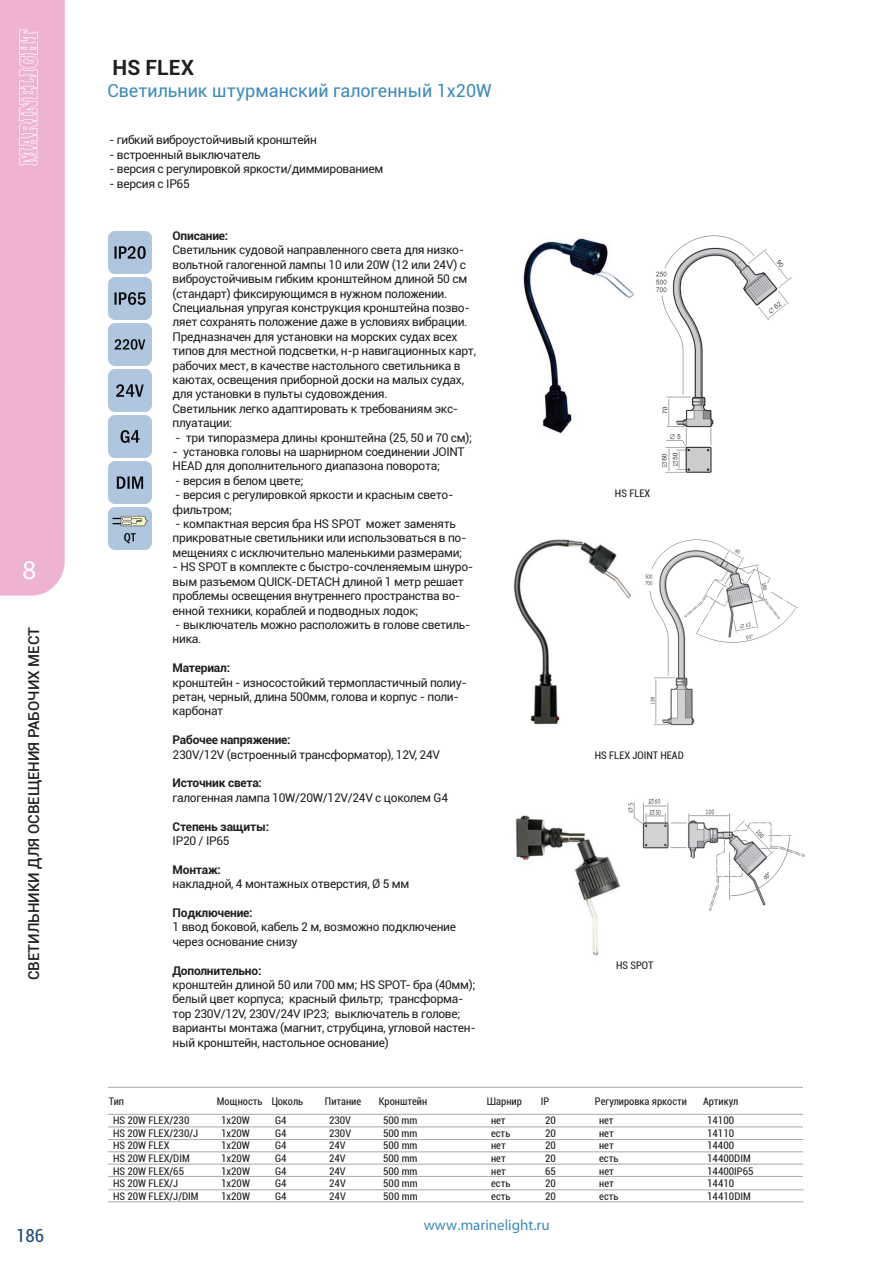
<style>
.page{position:relative;width:893px;height:1263px;background:#fff}
.page>*{position:absolute;margin:0;border:0;box-sizing:border-box;transform-origin:0 0}
.t1{font:27px "Myriad Pro";color:#fff}
.t2{font:700 21px "Roboto";color:#231f20}
.t3{font:18px "Roboto";color:#3f8bb8}
.t4{font:condensed 18px "Roboto";color:#204c77}
.t5{font:500 15px "Roboto";color:#231f20}
.t6{font:15px "Myriad Pro";color:#3f8bb8}
.t7{font:12px/14.4px "Roboto";letter-spacing:-.025em;color:#231f20}
.t8{font:700 12px "Roboto";letter-spacing:-.02em;color:#231f20}
.t9{font:condensed 10.5px "Roboto";color:#231f20}
</style>
<div class="page">
<div style="left:0;top:0;width:65px;height:596px;background:#eeb3d1"></div>
<hr style="left:108px;top:1114px;width:695px;height:1px;background:#a8a9ad">
<hr style="left:108px;top:1164px;width:695px;height:1px;background:#a8a9ad">
<hr style="left:108px;top:1176px;width:695px;height:1px;background:#a8a9ad">
<hr style="left:108px;top:1189px;width:695px;height:1px;background:#a8a9ad">
<hr style="left:108px;top:1201px;width:695px;height:1px;background:#a8a9ad">
<hr style="left:108px;top:1087px;width:695px;height:1px;background:#a8a9ad">
<hr style="left:108px;top:1139px;width:695px;height:1px;background:#a8a9ad">
<hr style="left:108px;top:1151px;width:695px;height:1px;background:#a8a9ad">
<hr style="left:108px;top:1126px;width:695px;height:1px;background:#a8a9ad">
<img style="left:513px;top:539px;width:118px;height:186px">
<img style="left:523px;top:238px;width:111px;height:196px">
<img style="left:515px;top:815px;width:106px;height:141px">
<img style="left:656px;top:235px;width:136px;height:238px">
<img style="left:645px;top:539px;width:153px;height:187px">
<img style="left:628px;top:798px;width:177px;height:113px">
<img style="left:109px;top:231px;width:42px;height:43px">
<img style="left:109px;top:277px;width:42px;height:43px">
<img style="left:109px;top:323px;width:42px;height:43px">
<img style="left:109px;top:369px;width:42px;height:43px">
<img style="left:109px;top:415px;width:42px;height:43px">
<img style="left:109px;top:461px;width:42px;height:43px">
<img style="left:109px;top:507px;width:42px;height:43px">
<h1 class="t1" style="left:22px;top:553px;width:15px">8</h1>
<p class="t5" style="left:23px;top:980px;width:355px;rotate:-90deg">СВЕТИЛЬНИКИ ДЛЯ ОСВЕЩЕНИЯ РАБОЧИХ МЕСТ</p>
<h3 class="t4" style="left:16px;top:1223px;width:29px">186</h3>
<h2 class="t2" style="left:113px;top:53px;width:83px">HS FLEX</h2>
<h3 class="t3" style="left:107px;top:78px;width:386px">Светильник штурманский галогенный 1х20W</h3>
<p class="t7" style="left:109px;top:133px;width:209px">- гибкий виброустойчивый кронштейн</p>
<p class="t7" style="left:109px;top:147px;width:153px">- встроенный выключатель</p>
<p class="t7" style="left:109px;top:161px;width:276px">- версия с регулировкой яркости/диммированием</p>
<p class="t7" style="left:109px;top:176px;width:82px">- версия с IP65</p>
<p class="t8" style="left:173px;top:227px;width:57px">Описание:</p>
<p class="t7" style="left:173px;top:243px;width:305px">Светильник судовой направленного света для низко&shy;вольтной галогенной лампы 10 или 20W (12 или 24V) с виброустойчивым гибким кронштейном длиной 50 см (стандарт) фиксирующимся в нужном положении.<br>Специальная упругая конструкция кронштейна позво&shy;ляет сохранять положение даже в условиях вибрации.<br>Предназначен для установки на морских судах всех типов для местной подсветки, н-р навигационных карт, рабочих мест, в качестве настольного светильника в каютах, освещения приборной доски на малых судах, для установки в пульты судовождения.<br>Светильник легко адаптировать к требованиям экс&shy;плуатации:</p>
<p class="t7" style="left:175px;top:430px;width:299px">- три типоразмера длины кронштейна (25, 50 и 70 см);</p>
<p class="t7" style="left:173px;top:444px;width:294px">- установка головы на шарнирном соединении JOINT<br>HEAD для дополнительного диапазона поворота;</p>
<p class="t7" style="left:175px;top:473px;width:130px">- версия в белом цвете;</p>
<p class="t7" style="left:173px;top:487px;width:282px">- версия с регулировкой яркости и красным свето&shy;фильтром;</p>
<p class="t7" style="left:173px;top:516px;width:295px">- компактная версия бра HS SPOT может заменять прикроватные светильники или использоваться в по&shy;мещениях с исключительно маленькими размерами;</p>
<p class="t7" style="left:173px;top:559px;width:302px">- HS SPOT в комплекте с быстро-сочленяемым шнуро&shy;вым разъемом QUICK-DETACH длиной 1 метр решает проблемы освещения внутреннего пространства во&shy;енной техники, кораблей и подводных лодок;</p>
<p class="t7" style="left:173px;top:617px;width:299px">- выключатель можно расположить в голове светиль&shy;ника.</p>
<p class="t8" style="left:173px;top:659px;width:59px">Материал:</p>
<p class="t7" style="left:173px;top:675px;width:296px">кронштейн - износостойкий термопластичный полиу&shy;ретан, черный, длина 500мм, голова и корпус - поли&shy;карбонат</p>
<p class="t8" style="left:173px;top:731px;width:120px">Рабочее напряжение:</p>
<p class="t7" style="left:173px;top:747px;width:269px">230V/12V (встроенный трансформатор), 12V, 24V</p>
<p class="t8" style="left:173px;top:774px;width:91px">Источник света:</p>
<p class="t7" style="left:173px;top:790px;width:277px">галогенная лампа 10W/20W/12V/24V с цоколем G4</p>
<p class="t8" style="left:173px;top:818px;width:98px">Степень защиты:</p>
<p class="t7" style="left:173px;top:833px;width:59px">IP20 / IP65</p>
<p class="t8" style="left:173px;top:861px;width:50px">Монтаж:</p>
<p class="t7" style="left:173px;top:876px;width:238px">накладной, 4 монтажных отверстия, Ø 5 мм</p>
<p class="t8" style="left:173px;top:904px;width:82px">Подключение:</p>
<p class="t7" style="left:173px;top:919px;width:285px">1 ввод боковой, кабель 2 м, возможно подключение через основание снизу</p>
<p class="t8" style="left:173px;top:962px;width:90px">Дополнительно:</p>
<p class="t7" style="left:173px;top:977px;width:305px">кронштейн длиной 50 или 700 мм; HS SPOT- бра (40мм); белый цвет корпуса; красный фильтр; трансформа&shy;тор 230V/12V, 230V/24V IP23; выключатель в голове; варианты монтажа (магнит, струбцина, угловой настен&shy;ный кронштейн, настольное основание)</p>
<p class="t9" style="left:615px;top:486px;width:37px">HS FLEX</p>
<p class="t9" style="left:595px;top:748px;width:90px">HS FLEX JOINT HEAD</p>
<p class="t9" style="left:616px;top:958px;width:39px">HS SPOT</p>
<p class="t9" style="left:109px;top:1094px;width:17px">Тип</p>
<p class="t9" style="left:217px;top:1094px;width:88px">Мощность Цоколь</p>
<p class="t9" style="left:325px;top:1094px;width:38px">Питание</p>
<p class="t9" style="left:379px;top:1094px;width:50px">Кронштейн</p>
<p class="t9" style="left:487px;top:1094px;width:36px">Шарнир</p>
<p class="t9" style="left:541px;top:1094px;width:10px">IP</p>
<p class="t9" style="left:595px;top:1094px;width:94px">Регулировка яркости</p>
<p class="t9" style="left:703px;top:1094px;width:37px">Артикул</p>
<p class="t9" style="left:113px;top:1113px;width:78px">HS 20W FLEX/230</p>
<p class="t9" style="left:221px;top:1113px;width:30px">1x20W</p>
<p class="t9" style="left:275px;top:1113px;width:13px">G4</p>
<p class="t9" style="left:329px;top:1113px;width:24px">230V</p>
<p class="t9" style="left:383px;top:1113px;width:36px">500 mm</p>
<p class="t9" style="left:491px;top:1113px;width:16px">нет</p>
<p class="t9" style="left:545px;top:1113px;width:12px">20</p>
<p class="t9" style="left:599px;top:1113px;width:16px">нет</p>
<p class="t9" style="left:707px;top:1113px;width:29px">14100</p>
<p class="t9" style="left:113px;top:1126px;width:87px">HS 20W FLEX/230/J</p>
<p class="t9" style="left:221px;top:1126px;width:30px">1x20W</p>
<p class="t9" style="left:275px;top:1126px;width:13px">G4</p>
<p class="t9" style="left:329px;top:1126px;width:24px">230V</p>
<p class="t9" style="left:383px;top:1126px;width:36px">500 mm</p>
<p class="t9" style="left:491px;top:1126px;width:21px">есть</p>
<p class="t9" style="left:545px;top:1126px;width:12px">20</p>
<p class="t9" style="left:599px;top:1126px;width:16px">нет</p>
<p class="t9" style="left:707px;top:1126px;width:29px">14110</p>
<p class="t9" style="left:113px;top:1138px;width:58px">HS 20W FLEX</p>
<p class="t9" style="left:221px;top:1138px;width:30px">1x20W</p>
<p class="t9" style="left:275px;top:1138px;width:13px">G4</p>
<p class="t9" style="left:329px;top:1138px;width:18px">24V</p>
<p class="t9" style="left:383px;top:1138px;width:36px">500 mm</p>
<p class="t9" style="left:491px;top:1138px;width:16px">нет</p>
<p class="t9" style="left:545px;top:1138px;width:12px">20</p>
<p class="t9" style="left:599px;top:1138px;width:16px">нет</p>
<p class="t9" style="left:707px;top:1138px;width:29px">14400</p>
<p class="t9" style="left:113px;top:1151px;width:78px">HS 20W FLEX/DIM</p>
<p class="t9" style="left:221px;top:1151px;width:30px">1x20W</p>
<p class="t9" style="left:275px;top:1151px;width:13px">G4</p>
<p class="t9" style="left:329px;top:1151px;width:18px">24V</p>
<p class="t9" style="left:383px;top:1151px;width:36px">500 mm</p>
<p class="t9" style="left:491px;top:1151px;width:16px">нет</p>
<p class="t9" style="left:545px;top:1151px;width:12px">20</p>
<p class="t9" style="left:599px;top:1151px;width:21px">есть</p>
<p class="t9" style="left:707px;top:1151px;width:45px">14400DIM</p>
<p class="t9" style="left:113px;top:1163px;width:72px">HS 20W FLEX/65</p>
<p class="t9" style="left:221px;top:1163px;width:30px">1x20W</p>
<p class="t9" style="left:275px;top:1163px;width:13px">G4</p>
<p class="t9" style="left:329px;top:1163px;width:18px">24V</p>
<p class="t9" style="left:383px;top:1163px;width:36px">500 mm</p>
<p class="t9" style="left:491px;top:1163px;width:16px">нет</p>
<p class="t9" style="left:545px;top:1163px;width:12px">65</p>
<p class="t9" style="left:599px;top:1163px;width:16px">нет</p>
<p class="t9" style="left:707px;top:1163px;width:48px">14400IP65</p>
<p class="t9" style="left:113px;top:1176px;width:67px">HS 20W FLEX/J</p>
<p class="t9" style="left:221px;top:1176px;width:30px">1x20W</p>
<p class="t9" style="left:275px;top:1176px;width:13px">G4</p>
<p class="t9" style="left:329px;top:1176px;width:18px">24V</p>
<p class="t9" style="left:383px;top:1176px;width:36px">500 mm</p>
<p class="t9" style="left:491px;top:1176px;width:21px">есть</p>
<p class="t9" style="left:545px;top:1176px;width:12px">20</p>
<p class="t9" style="left:599px;top:1176px;width:16px">нет</p>
<p class="t9" style="left:707px;top:1176px;width:29px">14410</p>
<p class="t9" style="left:113px;top:1189px;width:87px">HS 20W FLEX/J/DIM</p>
<p class="t9" style="left:221px;top:1189px;width:30px">1x20W</p>
<p class="t9" style="left:275px;top:1189px;width:13px">G4</p>
<p class="t9" style="left:329px;top:1189px;width:18px">24V</p>
<p class="t9" style="left:383px;top:1189px;width:36px">500 mm</p>
<p class="t9" style="left:491px;top:1189px;width:21px">есть</p>
<p class="t9" style="left:545px;top:1189px;width:12px">20</p>
<p class="t9" style="left:599px;top:1189px;width:21px">есть</p>
<p class="t9" style="left:707px;top:1189px;width:45px">14410DIM</p>
<p class="t6" style="left:424px;top:1216px;width:127px">www.marinelight.ru</p>
</div>
